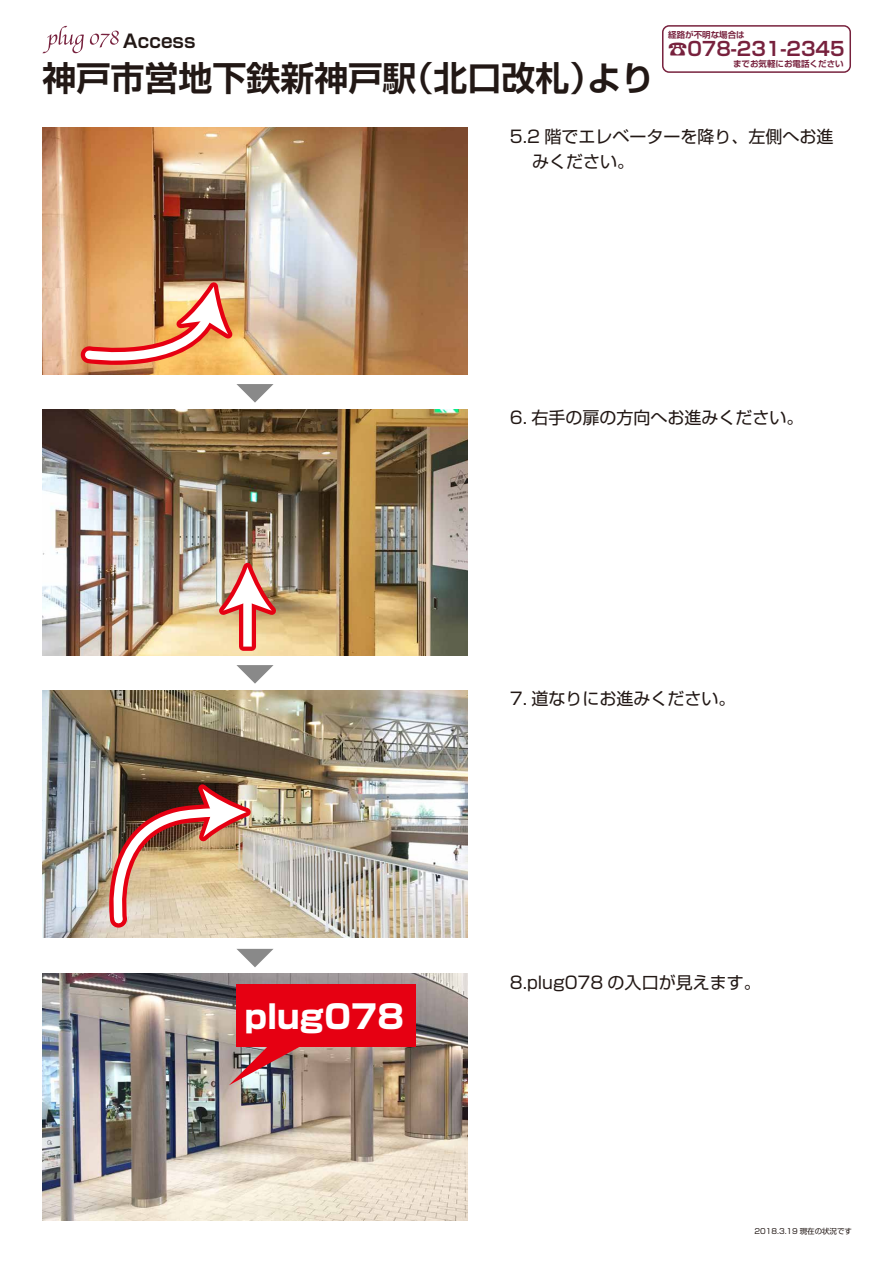
<style>
.page{position:relative;width:893px;height:1263px;background:#fff}
.page>*{position:absolute;margin:0;border:0;box-sizing:border-box;transform-origin:0 0}
.t1{font:700 34.05px "Shin Go Pro De";color:#221815}
.t2{font:800 32.55px "Shin Go Pro";color:#fff}
.t3{font:700 19.2px "Shin Go Pro De";color:#77213d}
.t4{font:700 18.3px "Shin Go Pro De";color:#221815}
.t5{font:16.95px/25.5px "Shin Go Pro";color:#221815}
.t6{font:700 8.55px "Shin Go Pro De";color:#77213d}
.t7{font:7.5px "Shin Go Pro";color:#221815}
.s1{font-family:"Koz Go Pr 6 N";font-weight:400}
</style>
<div class="page">
<svg style="left:236px;top:384px;width:38px;height:19px"></svg>
<svg style="left:236px;top:665px;width:38px;height:19px"></svg>
<svg style="left:237px;top:949px;width:36px;height:18px"></svg>
<img style="left:42px;top:974px;width:426px;height:246px">
<img style="left:42px;top:128px;width:426px;height:247px">
<img style="left:42px;top:409px;width:426px;height:247px">
<img style="left:42px;top:690px;width:426px;height:247px">
<div style="left:662px;top:25px;width:189px;height:48px;border:2px solid #77213d;border-radius:6px"></div>
<svg style="left:42px;top:26px;width:42px;height:27px"></svg>
<svg style="left:90px;top:31px;width:29px;height:17px"></svg>
<div style="left:236px;top:985px;width:180px;height:62px;background:#e60012"></div>
<svg style="left:77px;top:275px;width:174px;height:95px"></svg>
<svg style="left:239px;top:630px;width:17px;height:21px"></svg>
<div style="left:243px;top:598px;width:9px;height:48px;background:#fff"></div>
<img style="left:195px;top:556px;width:105px;height:74px">
<img style="left:105px;top:761px;width:153px;height:172px">
<svg style="left:229px;top:1043px;width:75px;height:42px"></svg>
<p class="t4" style="left:123px;top:26px;width:74px">Access</p>
<h1 class="t1" style="left:42px;top:50px;width:614px">神戸市営地下鉄新神戸駅（北口改札）より</h1>
<p class="t6" style="left:668px;top:28px;width:78px">経路が不明な場合は</p>
<p class="t6" style="left:733px;top:57px;width:112px">までお気軽にお電話ください</p>
<p class="t3" style="left:668px;top:33px;width:178px"><span class="s1">☎</span>078-231-2345</p>
<p class="t5" style="left:532px;top:122px;width:303px;text-indent:-22px">5.2 階でエレベーターを降り、左側へお進みください。</p>
<p class="t5" style="left:510px;top:403px;width:295px">6. 右手の扉の方向へお進みください。</p>
<p class="t5" style="left:510px;top:684px;width:227px">7. 道なりにお進みください。</p>
<h2 class="t2" style="left:245px;top:991px;width:161px">plug078</h2>
<p class="t5" style="left:510px;top:968px;width:252px">8.plug078 の入口が見えます。</p>
<p class="t7" style="left:754px;top:1224px;width:99px">2018.3.19 現在の状況です</p>
</div>
